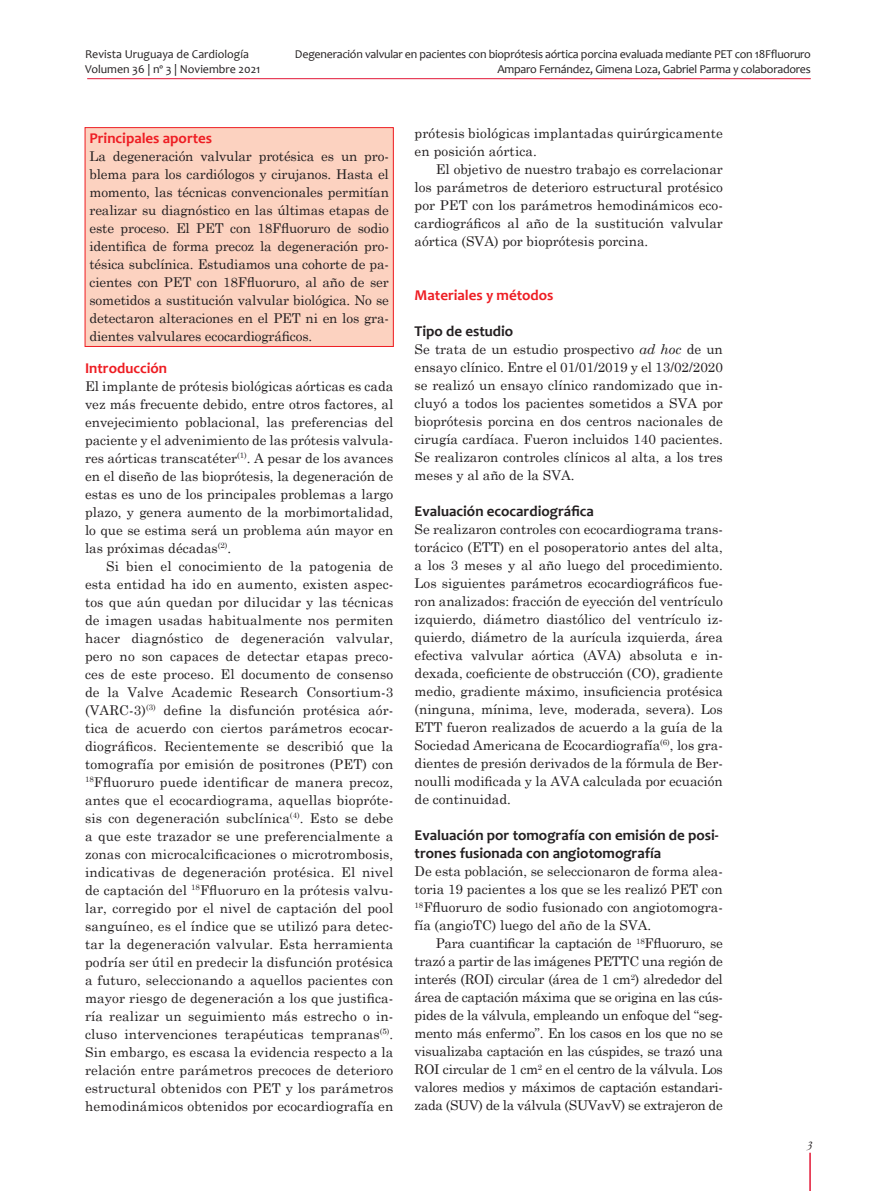
<style>
.page{position:relative;width:893px;height:1191px;background:#fff}
.page>*{position:absolute;margin:0;border:0;box-sizing:border-box;transform-origin:0 0}
.sub_2{font:700 15px/18px "Candara";color:#231f20}
.sub_1{font:700 15px "Candara";color:#ee1d23}
.primer{font:13.5px/18px "Century Schoolbook";color:#231f20;text-align:justify}
.t1{font:italic 13.5px "Garamond";color:#231f20}
.t2{font:12px/14.7px "Candara";letter-spacing:-.02em;color:#231f20;text-align:right}
.t3{font:12px/14.7px "Candara";color:#231f20}
.s1{font-style:italic}
</style>
<div class="page">
<hr style="left:809px;top:1152px;width:2px;height:39px;background:#e21736">
<hr style="left:87px;top:78px;width:724px;height:1px;background:#e21736">
<div style="left:85px;top:128px;width:308px;height:218px;background:#fcd2c0"></div>
<div style="left:85px;top:127px;width:308px;height:220px;border:1px solid #ee1d23"></div>
<p class="t3" style="left:85px;top:47px;width:177px">Revista Uruguaya de Cardiología<br>Volumen 36 | nº 3 | Noviembre 2021</p>
<p class="t2" style="left:295px;top:47px;width:517px">Degeneración valvular en pacientes con bioprótesis aórtica porcina evaluada mediante PET con 18Ffluoruro<br>Amparo Fernández, Gimena Loza, Gabriel Parma y colaboradores</p>
<p class="sub_1" style="left:89px;top:129px;width:124px">Principales aportes</p>
<p class="primer" style="left:89px;top:146px;width:301px">La degeneración valvular protésica es un pro&shy;blema para los cardiólogos y cirujanos. Hasta el momento, las técnicas convencionales permitían realizar su diagnóstico en las últimas etapas de este proceso. El PET con 18Ffluoruro de sodio identifica de forma precoz la degeneración pro&shy;tésica subclínica. Estudiamos una cohorte de pa&shy;cientes con PET con 18Ffluoruro, al año de ser sometidos a sustitución valvular biológica. No se detectaron alteraciones en el PET ni en los gra&shy;dientes valvulares ecocardiográficos.</p>
<p class="sub_1" style="left:85px;top:358px;width:84px">Introducción</p>
<p class="primer" style="left:85px;top:375px;width:310px">El implante de prótesis biológicas aórticas es cada vez más frecuente debido, entre otros factores, al envejecimiento poblacional, las preferencias del paciente y el advenimiento de las prótesis valvula&shy;res aórticas transcatéter<sup>(1)</sup>. A pesar de los avances en el diseño de las bioprótesis, la degeneración de estas es uno de los principales problemas a largo plazo, y genera aumento de la morbimortalidad, lo que se estima será un problema aún mayor en las próximas décadas<sup>(2)</sup>.</p>
<p class="primer" style="left:85px;top:555px;width:310px;text-indent:21px">Si bien el conocimiento de la patogenia de esta entidad ha ido en aumento, existen aspec&shy;tos que aún quedan por dilucidar y las técnicas de imagen usadas habitualmente nos permiten hacer diagnóstico de degeneración valvular, pero no son capaces de detectar etapas preco&shy;ces de este proceso. El documento de consenso de la Valve Academic Research Consortium-3 (VARC-3)<sup>(3)</sup> define la disfunción protésica aór&shy;tica de acuerdo con ciertos parámetros ecocar&shy;diográficos. Recientemente se describió que la tomografía por emisión de positrones (PET) con <sup>18</sup>Ffluoruro puede identificar de manera precoz, antes que el ecocardiograma, aquellas biopróte&shy;sis con degeneración subclínica<sup>(4)</sup>. Esto se debe a que este trazador se une preferencialmente a zonas con microcalcificaciones o microtrombosis, indicativas de degeneración protésica. El nivel de captación del <sup>18</sup>Ffluoruro en la prótesis valvu&shy;lar, corregido por el nivel de captación del pool sanguíneo, es el índice que se utilizó para detec&shy;tar la degeneración valvular. Esta herramienta podría ser útil en predecir la disfunción protésica a futuro, seleccionando a aquellos pacientes con mayor riesgo de degeneración a los que justifica&shy;ría realizar un seguimiento más estrecho o in&shy;cluso intervenciones terapéuticas tempranas<sup>(5)</sup>.<br>Sin embargo, es escasa la evidencia respecto a la relación entre parámetros precoces de deterioro estructural obtenidos con PET y los parámetros hemodinámicos obtenidos por ecocardiografía en</p>
<p class="primer" style="left:415px;top:123px;width:310px">prótesis biológicas implantadas quirúrgicamente en posición aórtica.</p>
<p class="primer" style="left:415px;top:159px;width:310px;text-indent:21px">El objetivo de nuestro trabajo es correlacionar los parámetros de deterioro estructural protésico por PET con los parámetros hemodinámicos eco&shy;cardiográficos al año de la sustitución valvular aórtica (SVA) por bioprótesis porcina.</p>
<p class="sub_1" style="left:415px;top:285px;width:140px">Materiales y métodos</p>
<p class="sub_2" style="left:415px;top:322px;width:100px">Tipo de estudio</p>
<p class="primer" style="left:415px;top:339px;width:310px">Se trata de un estudio prospectivo <span class="s1">ad hoc</span> de un ensayo clínico. Entre el 01/01/2019 y el 13/02/2020 se realizó un ensayo clínico randomizado que in&shy;cluyó a todos los pacientes sometidos a SVA por bioprótesis porcina en dos centros nacionales de cirugía cardíaca. Fueron incluidos 140 pacientes.<br>Se realizaron controles clínicos al alta, a los tres meses y al año de la SVA.</p>
<p class="sub_2" style="left:415px;top:502px;width:181px">Evaluación ecocardiográfica</p>
<p class="primer" style="left:415px;top:519px;width:310px">Se realizaron controles con ecocardiograma trans&shy;torácico (ETT) en el posoperatorio antes del alta, a los 3 meses y al año luego del procedimiento.<br>Los siguientes parámetros ecocardiográficos fue&shy;ron analizados: fracción de eyección del ventrículo izquierdo, diámetro diastólico del ventrículo iz&shy;quierdo, diámetro de la aurícula izquierda, área efectiva valvular aórtica (AVA) absoluta e in&shy;dexada, coeficiente de obstrucción (CO), gradiente medio, gradiente máximo, insuficiencia protésica (ninguna, mínima, leve, moderada, severa). Los ETT fueron realizados de acuerdo a la guía de la Sociedad Americana de Ecocardiografía<sup>(6)</sup>, los gra&shy;dientes de presión derivados de la fórmula de Ber&shy;noulli modificada y la AVA calculada por ecuación de continuidad.</p>
<p class="sub_2" style="left:415px;top:826px;width:306px">Evaluación por tomografía con emisión de posi&shy;trones fusionada con angiotomografía</p>
<p class="primer" style="left:415px;top:861px;width:310px">De esta población, se seleccionaron de forma alea&shy;toria 19 pacientes a los que se les realizó PET con <sup>18</sup>Ffluoruro de sodio fusionado con angiotomogra&shy;fía (angioTC) luego del año de la SVA.</p>
<p class="primer" style="left:415px;top:933px;width:310px;text-indent:21px">Para cuantificar la captación de <sup>18</sup>Ffluoruro, se trazó a partir de las imágenes PETTC una región de interés (ROI) circular (área de 1 cm<sup>2</sup>) alrededor del área de captación máxima que se origina en las cús&shy;pides de la válvula, empleando un enfoque del “seg&shy;mento más enfermo”. En los casos en los que no se visualizaba captación en las cúspides, se trazó una ROI circular de 1 cm<sup>2</sup> en el centro de la válvula. Los valores medios y máximos de captación estandari&shy;zada (SUV) de la válvula (SUVavV) se extrajeron de</p>
<p class="t1" style="left:806px;top:1136px;width:8px">3</p>
</div>
